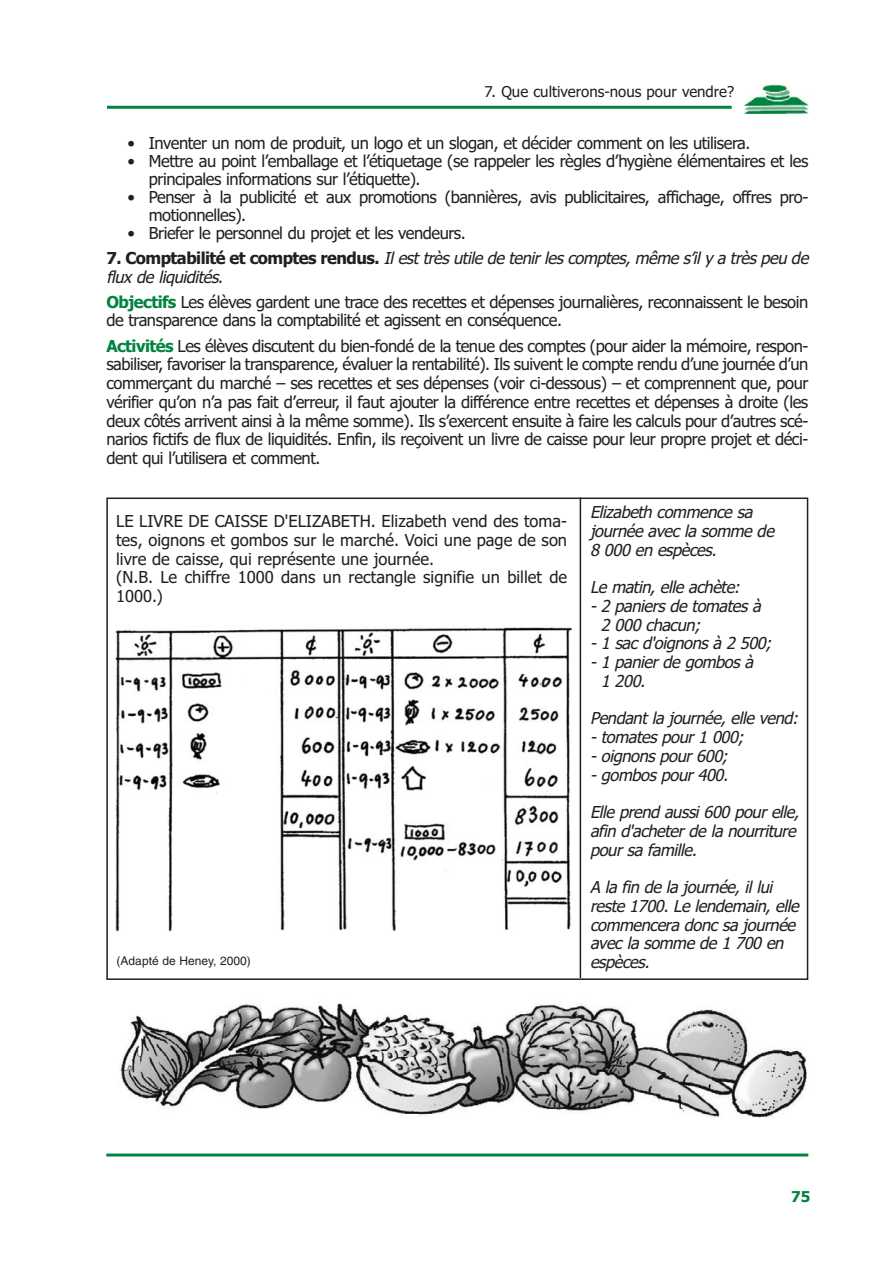
<style>
.page{position:relative;width:893px;height:1263px;background:#fff}
.page>*{position:absolute;margin:0;border:0;box-sizing:border-box;transform-origin:0 0}
.t1{font:16.5px/18.8px "Tahoma";letter-spacing:-.025em;color:#231f20}
.t2{font:italic 16.5px/18.8px "Tahoma";letter-spacing:-.025em;color:#231f20}
.t3{font:16.5px/18.8px "Tahoma";color:#231f20}
.t4{font:15px "Tahoma";color:#231f20}
.t5{font:700 15px "Tahoma";color:#00853f}
.t6{font:12px "Helvetica";color:#231f20}
.s1{font-style:normal}
.s2{font-weight:700;font-style:normal}
.s3{font-style:italic}
.s4{font-weight:700;color:#00853f}
</style>
<div class="page">
<hr style="left:107px;top:106px;width:624px;height:3px;background:#00853f">
<svg style="left:744px;top:84px;width:65px;height:30px"></svg>
<div style="left:106px;top:498px;width:702px;height:482px;border:2px solid #231f20"></div>
<img style="left:115px;top:627px;width:456px;height:304px">
<hr style="left:579px;top:498px;width:2px;height:480px;background:#231f20">
<img style="left:120px;top:1003px;width:687px;height:115px">
<hr style="left:106px;top:1154px;width:702px;height:3px;background:#00853f">
<p class="t4" style="left:484px;top:85px;width:251px">7. Que cultiverons-nous pour vendre?</p>
<p class="t1" style="left:128px;top:135px;width:624px">• Inventer un nom de produit, un logo et un slogan, et décider comment on les utilisera.</p>
<p class="t1" style="left:149px;top:153px;width:661px;line-height:18px;text-indent:-21px">• Mettre au point l’emballage et l’étiquetage (se rappeler les règles d’hygiène élémentaires et les principales informations sur l’étiquette).</p>
<p class="t1" style="left:149px;top:189px;width:661px;line-height:18px;text-indent:-21px">• Penser à la publicité et aux promotions (bannières, avis publicitaires, affichage, offres pro&shy;motionnelles).</p>
<p class="t2" style="left:106px;top:222px;width:706px;line-height:25.2px;text-indent:21px"><span class="s1">• Briefer le personnel du projet et les vendeurs.<br></span><span class="s2">7 . C o m p t a b i l i t é e t c o m p t e s r e n d u s .</span> Ilesttrèsutile de tenirlescomptes,même s’ily a trèspeu de</p>
<p class="t1" style="left:106px;top:265px;width:703px;line-height:25.2px"><span class="s3">flux de liquidités.<br></span><span class="s4">Objectifs</span> Les élèves gardent une trace des recettes et dépenses journalières, reconnaissent le besoin</p>
<p class="t1" style="left:106px;top:309px;width:703px;line-height:25.2px">de transparence dans la comptabilité et agissent en conséquence.<br><span class="s4">Activités</span> Les élèves discutent du bien-fondé de la tenue des comptes (pour aider la mémoire, respon-</p>
<p class="t1" style="left:106px;top:356px;width:703px;text-align:justify">sabiliser, favoriser la transparence, évaluer la rentabilité). Ils suivent le compte rendu d’une journée d’un commerçant du marché – ses recettes et ses dépenses (voir ci-dessous) – et comprennent que, pour vérifier qu’on n’a pas fait d’erreur, il faut ajouter la différence entre recettes et dépenses à droite (les deux côtés arrivent ainsi à la même somme). Ils s’exercent ensuite à faire les calculs pour d’autres scé&shy;narios fictifs de flux de liquidités. Enfin, ils reçoivent un livre de caisse pour leur propre projet et déci&shy;dent qui l’utilisera et comment.</p>
<p class="t3" style="left:116px;top:513px;width:452px">LE LIVRE DE CAISSE D'ELIZABETH. Elizabeth vend des toma&shy;tes, oignons et gombos sur le marché. Voici une page de son livre de caisse, qui représente une journée.<br>(N.B. Le chiffre 1000 dans un rectangle signifie un billet de 1000.)</p>
<p class="t2" style="left:590px;top:504px;width:189px">Elizabeth commence sa journée avec la somme de<br>8 000 en espèces.</p>
<p class="t2" style="left:590px;top:579px;width:154px">Le matin, elle achète:</p>
<p class="t2" style="left:600px;top:598px;width:165px;text-indent:-11px">- 2 paniers de tomates à<br>2 000 chacun;</p>
<p class="t2" style="left:590px;top:635px;width:186px">- 1 sac d'oignons à 2 500;</p>
<p class="t2" style="left:600px;top:654px;width:157px;text-indent:-11px">- 1 panier de gombos à<br>1 200.</p>
<p class="t2" style="left:590px;top:710px;width:213px">Pendant la journée, elle vend:</p>
<p class="t2" style="left:590px;top:729px;width:158px">- tomates pour 1 000;</p>
<p class="t2" style="left:590px;top:748px;width:143px">- oignons pour 600;</p>
<p class="t2" style="left:590px;top:767px;width:143px">- gombos pour 400.</p>
<p class="t2" style="left:590px;top:804px;width:214px">Elle prend aussi 600 pour elle, afin d'acheter de la nourriture pour sa famille.</p>
<p class="t2" style="left:590px;top:879px;width:214px">A la fin de la journée, il lui reste 1700. Le lendemain, elle commencera donc sa journée avec la somme de 1 700 en espèces.</p>
<p class="t6" style="left:117px;top:956px;width:136px">(Adapté de Heney, 2000)</p>
<p class="t5" style="left:791px;top:1191px;width:21px">75</p>
</div>
